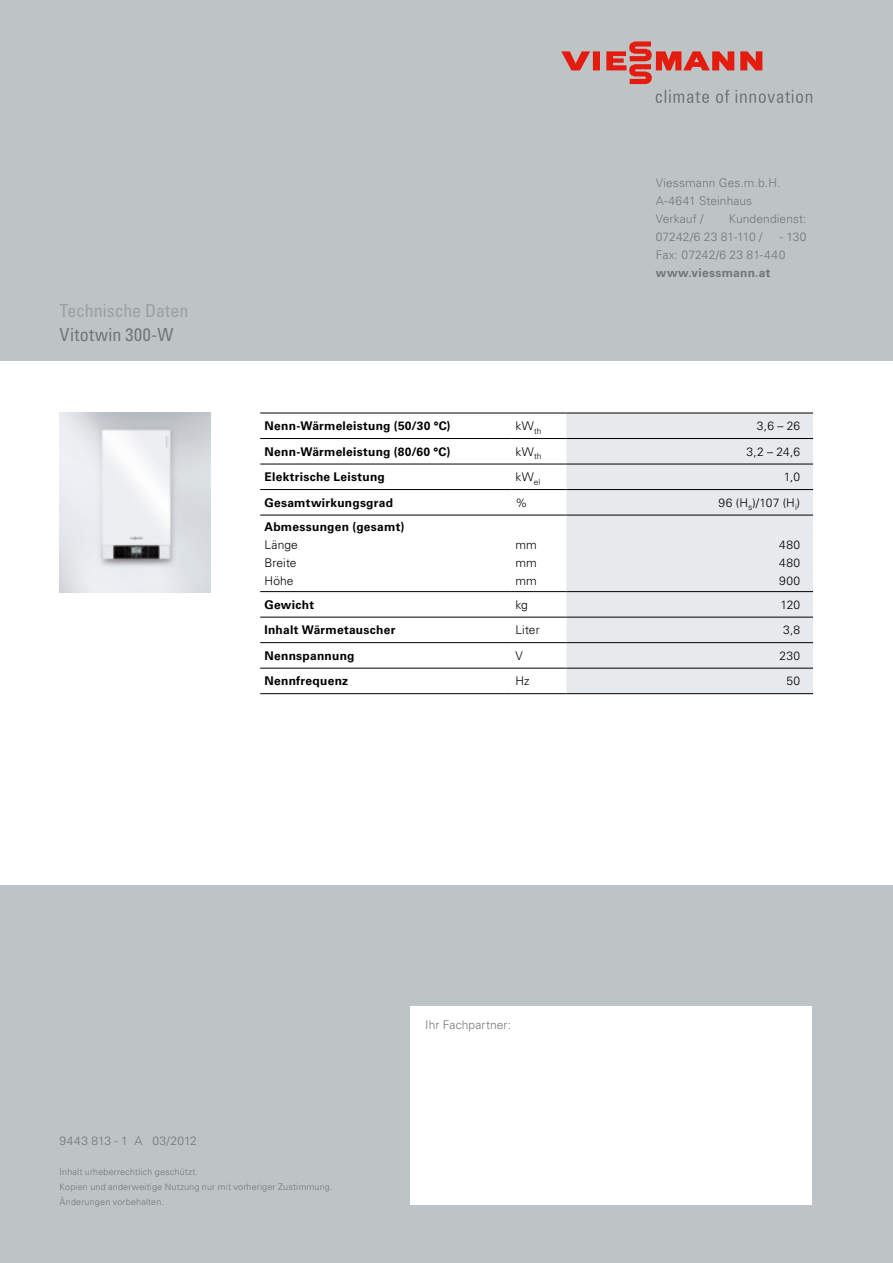
<style>
.page{position:relative;width:893px;height:1263px;background:#bec3c6}
.page>*{position:absolute;margin:0;border:0;box-sizing:border-box;transform-origin:0 0}
.t1{font:condensed 18px "Univers LTCYR 57";letter-spacing:-.005em;color:#9ca09f}
.t2{font:condensed 18px "Univers LTCYR 57";letter-spacing:.025em;color:#717776}
.t3{font:700 12px "Univers LTCYR 65";letter-spacing:.02em;color:#000}
.t4{font:300 12px/18px "Univers LTCYR 45";letter-spacing:.01em;color:#000;text-align:justify}
.t5{font:300 12px/18px "Univers LT Std";letter-spacing:.01em;color:#717776}
.t6{font:300 12px "Univers LTCYR 45";letter-spacing:.01em;color:#717776}
.t7{font:700 12px "Univers LT Std";letter-spacing:.025em;color:#717776}
.t8{font:300 9px/15px "Univers LTCYR 45";letter-spacing:.02em;color:#717776}
</style>
<div class="page">
<svg style="left:656px;top:90px;width:156px;height:13px"></svg>
<svg style="left:561px;top:41px;width:201px;height:43px"></svg>
<div style="left:411px;top:1007px;width:401px;height:198px;background:#fff"></div>
<div style="left:0;top:361px;width:893px;height:523px;background:#fff"></div>
<img style="left:60px;top:413px;width:150px;height:180px">
<div style="left:566px;top:414px;width:247px;height:279px;background:#e7eaec"></div>
<hr style="left:260px;top:413px;width:251px;height:1px;background:#000">
<hr style="left:511px;top:413px;width:55px;height:1px;background:#000">
<hr style="left:566px;top:413px;width:247px;height:1px;background:#000">
<hr style="left:260px;top:693px;width:251px;height:1px;background:#000">
<hr style="left:511px;top:693px;width:55px;height:1px;background:#000">
<hr style="left:566px;top:693px;width:247px;height:1px;background:#000">
<hr style="left:260px;top:438px;width:251px;height:1px;background:#000">
<hr style="left:511px;top:438px;width:55px;height:1px;background:#000">
<hr style="left:566px;top:438px;width:247px;height:1px;background:#000">
<hr style="left:260px;top:464px;width:251px;height:1px;background:#000">
<hr style="left:511px;top:464px;width:55px;height:1px;background:#000">
<hr style="left:566px;top:464px;width:247px;height:1px;background:#000">
<hr style="left:260px;top:489px;width:251px;height:1px;background:#000">
<hr style="left:511px;top:489px;width:55px;height:1px;background:#000">
<hr style="left:566px;top:489px;width:247px;height:1px;background:#000">
<hr style="left:260px;top:515px;width:251px;height:1px;background:#000">
<hr style="left:511px;top:515px;width:55px;height:1px;background:#000">
<hr style="left:566px;top:515px;width:247px;height:1px;background:#000">
<hr style="left:260px;top:591px;width:251px;height:1px;background:#000">
<hr style="left:511px;top:591px;width:55px;height:1px;background:#000">
<hr style="left:566px;top:591px;width:247px;height:1px;background:#000">
<hr style="left:260px;top:617px;width:251px;height:1px;background:#000">
<hr style="left:511px;top:617px;width:55px;height:1px;background:#000">
<hr style="left:566px;top:617px;width:247px;height:1px;background:#000">
<hr style="left:260px;top:642px;width:251px;height:1px;background:#000">
<hr style="left:511px;top:642px;width:55px;height:1px;background:#000">
<hr style="left:566px;top:642px;width:247px;height:1px;background:#000">
<hr style="left:260px;top:668px;width:251px;height:1px;background:#000">
<hr style="left:511px;top:668px;width:55px;height:1px;background:#000">
<hr style="left:566px;top:668px;width:247px;height:1px;background:#000">
<h1 class="t1" style="left:60px;top:299px;width:130px">Technische Daten</h1>
<h1 class="t2" style="left:60px;top:323px;width:115px">Vitotwin 300-W</h1>
<p class="t5" style="left:656px;top:174px;width:127px">Viessmann Ges.m.b.H.<br>A-4641 Steinhaus<br>Verkauf /</p>
<p class="t5" style="left:656px;top:210px;width:152px;text-indent:73px">Kundendienst:<br>07242/6 23 81-110 /</p>
<p class="t5" style="left:656px;top:228px;width:152px;text-indent:124px">- 130<br>Fax: 07242/6 23 81-440</p>
<p class="t7" style="left:656px;top:266px;width:116px">www.viessmann.at</p>
<p class="t3" style="left:264px;top:417px;width:188px">Nenn-Wärmeleistung (50/30 °C)</p>
<p class="t4" style="left:515px;top:417px;width:28px">kW<sub>th</sub></p>
<p class="t4" style="left:757px;top:417px;width:45px">3,6 – 26</p>
<p class="t3" style="left:264px;top:443px;width:188px">Nenn-Wärmeleistung (80/60 °C)</p>
<p class="t4" style="left:515px;top:442px;width:28px">kW<sub>th</sub></p>
<p class="t4" style="left:747px;top:442px;width:55px">3,2 – 24,6</p>
<p class="t3" style="left:264px;top:468px;width:122px">Elektrische Leistung</p>
<p class="t4" style="left:515px;top:468px;width:26px">kW<sub>el</sub></p>
<p class="t4" style="left:784px;top:468px;width:18px">1,0</p>
<p class="t3" style="left:264px;top:494px;width:130px">Gesamtwirkungsgrad</p>
<p class="t4" style="left:515px;top:493px;width:13px">%</p>
<p class="t4" style="left:719px;top:493px;width:83px">96 (H<sub>s</sub>)/107 (H<sub>i</sub>)</p>
<p class="t3" style="left:264px;top:518px;width:141px">Abmessungen (gesamt)</p>
<p class="t4" style="left:264px;top:535px;width:35px">Länge Breite Höhe</p>
<p class="t4" style="left:515px;top:535px;width:23px">mm mm mm</p>
<p class="t4" style="left:779px;top:535px;width:23px">480<br>480<br>900</p>
<p class="t3" style="left:264px;top:596px;width:51px">Gewicht</p>
<p class="t4" style="left:515px;top:595px;width:14px">kg</p>
<p class="t4" style="left:781px;top:595px;width:21px">120</p>
<p class="t3" style="left:264px;top:621px;width:132px">Inhalt Wärmetauscher</p>
<p class="t4" style="left:515px;top:621px;width:26px">Liter</p>
<p class="t4" style="left:783px;top:621px;width:19px">3,8</p>
<p class="t3" style="left:264px;top:647px;width:92px">Nennspannung</p>
<p class="t4" style="left:515px;top:646px;width:9px">V</p>
<p class="t4" style="left:780px;top:646px;width:22px">230</p>
<p class="t3" style="left:265px;top:672px;width:85px">Nennfrequenz</p>
<p class="t4" style="left:515px;top:672px;width:16px">Hz</p>
<p class="t4" style="left:786px;top:672px;width:15px">50</p>
<p class="t6" style="left:425px;top:1017px;width:87px">Ihr Fachpartner:</p>
<p class="t6" style="left:60px;top:1132px;width:139px">9443 813 - 1 A 03/2012</p>
<p class="t8" style="left:60px;top:1164px;width:275px">Inhalt urheberrechtlich geschützt.<br>Kopien und anderweitige Nutzung nur mit vorheriger Zustimmung.<br>Änderungen vorbehalten.</p>
</div>
